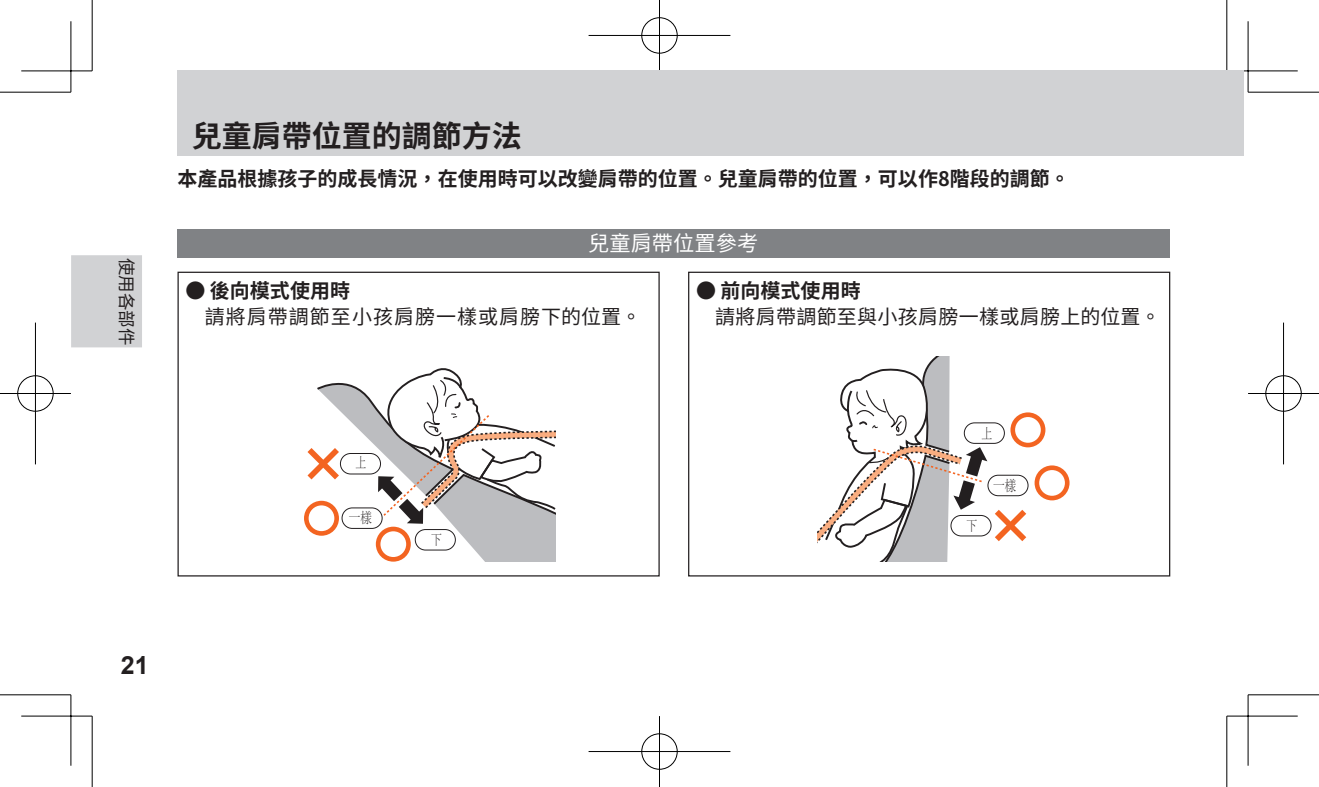
<style>
.page{position:relative;width:1319px;height:787px;background:#fff}
.page>*{position:absolute;margin:0;border:0;box-sizing:border-box;transform-origin:0 0}
.t1{font:700 30px "Source Han Sans TC";color:#231f20}
.t2{font:700 25px "Arial";color:#231f20}
.t3{font:21.25px "Source Han Sans TC";color:#fff}
.t4{font:700 20px "Source Han Sans TC";color:#231f20}
.t5{font:20px/25.5px "Source Han Sans TC";letter-spacing:.015em;color:#231f20}
.t6{font:20px/25.5px "Source Han Sans TC";letter-spacing:.05em;color:#231f20}
.t7{font:17.5px "Source Han Sans TC";color:#231f20}
.t8{font:300 14.5px "Adobe Song Std";color:#231f20;scale:.8 1}
.t9{font:300 14.5px "Adobe Song Std";color:#231f20;scale:.75 1}
.s1{font-weight:700}
</style>
<div class="page">
<svg style="left:0;top:91px;width:69px;height:1px"></svg>
<svg style="left:1249px;top:91px;width:69px;height:1px"></svg>
<svg style="left:91px;top:0;width:1px;height:69px"></svg>
<svg style="left:91px;top:718px;width:1px;height:69px"></svg>
<svg style="left:1224px;top:0;width:4px;height:71px"></svg>
<svg style="left:1227px;top:718px;width:1px;height:69px"></svg>
<svg style="left:21px;top:69px;width:71px;height:3px"></svg>
<svg style="left:1227px;top:69px;width:70px;height:4px"></svg>
<svg style="left:21px;top:716px;width:71px;height:2px"></svg>
<svg style="left:1227px;top:716px;width:70px;height:2px"></svg>
<svg style="left:69px;top:21px;width:4px;height:71px"></svg>
<svg style="left:69px;top:694px;width:4px;height:71px"></svg>
<svg style="left:1245px;top:21px;width:4px;height:71px"></svg>
<svg style="left:1245px;top:695px;width:4px;height:70px"></svg>
<hr style="left:0;top:92px;width:71px;height:1px;background:#000">
<hr style="left:1247px;top:92px;width:71px;height:1px;background:#000">
<hr style="left:0;top:694px;width:71px;height:1px;background:#000">
<hr style="left:1247px;top:694px;width:71px;height:1px;background:#000">
<hr style="left:92px;top:0;width:1px;height:71px;background:#000">
<hr style="left:92px;top:716px;width:1px;height:71px;background:#000">
<hr style="left:1226px;top:0;width:1px;height:71px;background:#000">
<hr style="left:1226px;top:716px;width:1px;height:71px;background:#000">
<hr style="left:21px;top:70px;width:71px;height:1px;background:#000">
<hr style="left:1226px;top:70px;width:71px;height:1px;background:#000">
<hr style="left:21px;top:715px;width:71px;height:1px;background:#000">
<hr style="left:1226px;top:715px;width:71px;height:1px;background:#000">
<hr style="left:70px;top:21px;width:1px;height:71px;background:#000">
<hr style="left:70px;top:694px;width:1px;height:71px;background:#000">
<hr style="left:1247px;top:21px;width:1px;height:71px;background:#000">
<hr style="left:1247px;top:694px;width:1px;height:71px;background:#000">
<div style="left:640px;top:16px;width:39px;height:39px;border:4px solid #fff;border-radius:50%"></div>
<hr style="left:588px;top:34px;width:142px;height:3px;background:#fff">
<hr style="left:657px;top:0;width:4px;height:71px;background:#fff">
<div style="left:641px;top:17px;width:36px;height:37px;border:1px solid #000;border-radius:50%"></div>
<hr style="left:588px;top:35px;width:142px;height:1px;background:#000">
<hr style="left:659px;top:0;width:1px;height:71px;background:#000">
<div style="left:640px;top:732px;width:39px;height:39px;border:4px solid #fff;border-radius:50%"></div>
<hr style="left:588px;top:749px;width:142px;height:4px;background:#fff">
<hr style="left:657px;top:716px;width:4px;height:71px;background:#fff">
<div style="left:641px;top:733px;width:36px;height:36px;border:1px solid #000;border-radius:50%"></div>
<hr style="left:588px;top:751px;width:142px;height:1px;background:#000">
<hr style="left:659px;top:716px;width:1px;height:71px;background:#000">
<div style="left:16px;top:374px;width:39px;height:39px;border:4px solid #fff;border-radius:50%"></div>
<hr style="left:0;top:392px;width:71px;height:3px;background:#fff">
<hr style="left:34px;top:322px;width:3px;height:142px;background:#fff">
<div style="left:17px;top:375px;width:37px;height:36px;border:1px solid #000;border-radius:50%"></div>
<hr style="left:0;top:393px;width:71px;height:1px;background:#000">
<hr style="left:35px;top:322px;width:1px;height:142px;background:#000">
<div style="left:1263px;top:374px;width:39px;height:39px;border:4px solid #fff;border-radius:50%"></div>
<hr style="left:1247px;top:392px;width:71px;height:3px;background:#fff">
<hr style="left:1281px;top:322px;width:3px;height:142px;background:#fff">
<div style="left:1265px;top:375px;width:36px;height:36px;border:1px solid #000;border-radius:50%"></div>
<hr style="left:1247px;top:393px;width:71px;height:1px;background:#000">
<hr style="left:1282px;top:322px;width:1px;height:142px;background:#000">
<div style="left:72px;top:256px;width:69px;height:90px;background:#d1d2d4"></div>
<div style="left:71px;top:255px;width:71px;height:92px;border:2px solid #d1d2d4"></div>
<div style="left:177px;top:71px;width:1066px;height:85px;background:#d1d2d4"></div>
<div style="left:177px;top:229px;width:993px;height:28px;background:#808285"></div>
<div style="left:177px;top:272px;width:482px;height:304px;border:1px solid #231f20"></div>
<div style="left:688px;top:272px;width:482px;height:304px;border:1px solid #231f20"></div>
<svg style="left:995px;top:510px;width:31px;height:31px"></svg>
<svg style="left:1034px;top:465px;width:35px;height:35px"></svg>
<svg style="left:1010px;top:412px;width:35px;height:35px"></svg>
<svg style="left:817px;top:357px;width:170px;height:204px"></svg>
<div style="left:987px;top:475px;width:41px;height:21px;border:1px solid #231f20;border-radius:10px"></div>
<div style="left:950px;top:515px;width:41px;height:21px;border:1px solid #231f20;border-radius:10px"></div>
<div style="left:963px;top:422px;width:41px;height:22px;border:1px solid #231f20;border-radius:10px"></div>
<svg style="left:304px;top:368px;width:251px;height:194px"></svg>
<p class="t7" style="left:136px;top:257px;width:89px;rotate:90deg">使用各部件</p>
<h1 class="t1" style="left:192px;top:119px;width:331px">兒童肩帶位置的調節方法</h1>
<p class="t4" style="left:177px;top:167px;width:893px">本產品根據孩子的成長情況，在使用時可以改變肩帶的位置。兒童肩帶的位置，可以作8階段的調節。</p>
<p class="t3" style="left:588px;top:231px;width:171px">兒童肩帶位置參考</p>
<p class="t6" style="left:205px;top:279px;width:438px;text-indent:-19px">● <span class="s1">後向模式使用時<br></span>請將肩帶調節至小孩肩膀一樣或肩膀下的位置。</p>
<p class="t5" style="left:715px;top:279px;width:447px;text-indent:-19px">● <span class="s1">前向模式使用時<br></span>請將肩帶調節至與小孩肩膀一樣或肩膀上的位置。</p>
<p class="t9" style="left:355px;top:455px;width:16px">上</p>
<p class="t8" style="left:349px;top:510px;width:30px">一樣</p>
<p class="t9" style="left:431px;top:531px;width:16px">下</p>
<p class="t9" style="left:981px;top:425px;width:16px">上</p>
<p class="t9" style="left:966px;top:518px;width:16px">下</p>
<p class="t8" style="left:993px;top:478px;width:30px">一樣</p>
<p class="t2" style="left:121px;top:647px;width:29px">21</p>
</div>
